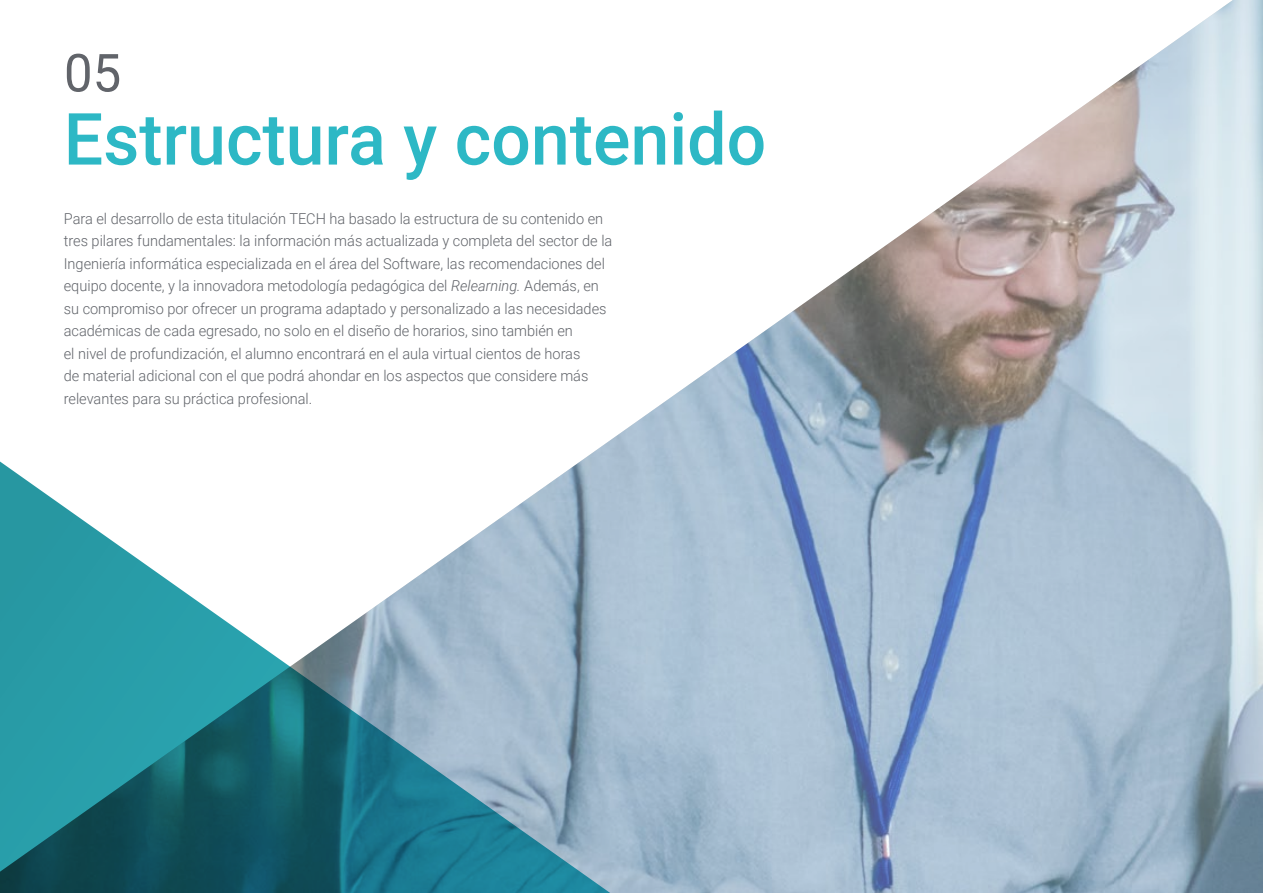
<style>
.page{position:relative;width:1263px;height:893px;background:#fff}
.page>*{position:absolute;margin:0;border:0;box-sizing:border-box;transform-origin:0 0}
.t1{font:500 72px "Roboto";color:#2db8c5}
.t2{font:52.5px "Roboto";color:#61646a}
.t3{font:300 15px/22.5px "Roboto";color:#61646a}
.s1{font-style:italic}
</style>
<div class="page">
<img style="left:602px;top:0;width:661px;height:893px">
<svg style="left:0;top:446px;width:640px;height:447px"></svg>
<h2 class="t2" style="left:64px;top:36px;width:59px">05</h2>
<h1 class="t1" style="left:64px;top:89px;width:704px">Estructura y contenido</h1>
<p class="t3" style="left:64px;top:207px;width:550px">Para el desarrollo de esta titulación TECH ha basado la estructura de su contenido en tres pilares fundamentales: la información más actualizada y completa del sector de la Ingeniería informática especializada en el área del Software, las recomendaciones del equipo docente, y la innovadora metodología pedagógica del <span class="s1">Relearning.</span> Además, en su compromiso por ofrecer un programa adaptado y personalizado a las necesidades académicas de cada egresado, no solo en el diseño de horarios, sino también en<br>el nivel de profundización, el alumno encontrará en el aula virtual cientos de horas<br>de material adicional con el que podrá ahondar en los aspectos que considere más relevantes para su práctica profesional.</p>
</div>
